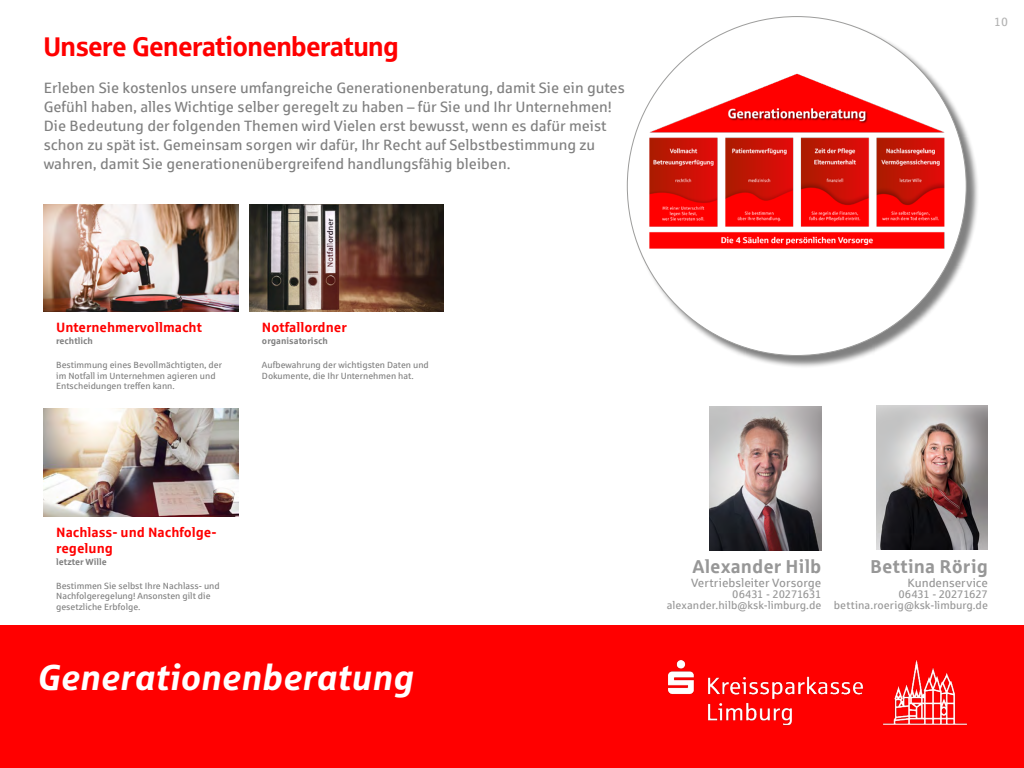
<style>
.page{position:relative;width:1024px;height:768px;background:#fff}
.page>*{position:absolute;margin:0;border:0;box-sizing:border-box;transform-origin:0 0}
.t1{font:italic 700 36px "Sparkasse Rg";letter-spacing:-.005em;color:#fff}
.t2{font:27.1px "Sparkasse Head";color:#f00}
.t3{font:700 18.7px "Sparkasse Rg";color:#979797}
.t4{font:15px/19px "Sparkasse Rg";color:#808080}
.t5{font:700 13.5px/16.2px "Sparkasse Rg";color:#f00}
.t6{font:12px "Sparkasse Rg";color:#979797}
.t7{font:12px "Sparkasse Rg";color:#b3b3b3}
.t8{font:11px/11px "Sparkasse Rg";color:#979797;text-align:right}
.t9{font:9px/10.8px "Sparkasse Rg";color:#808080}
.t10{font:700 9px "Sparkasse Rg";color:#808080}
</style>
<div class="page">
<img style="left:710px;top:407px;width:111px;height:144px">
<div style="left:0;top:626px;width:1024px;height:142px;background:#f00"></div>
<img style="left:668px;top:660px;width:300px;height:66px">
<img style="left:44px;top:204px;width:194px;height:108px">
<img style="left:250px;top:204px;width:194px;height:108px">
<img style="left:44px;top:409px;width:194px;height:108px">
<div style="left:629px;top:18px;width:351px;height:351px;background:#000;opacity:.5"></div>
<div style="left:627px;top:17px;width:339px;height:338px;background:#fff;border-radius:50%"></div>
<img style="left:645px;top:72px;width:304px;height:177px">
<img style="left:876px;top:406px;width:112px;height:144px">
<h2 class="t2" style="left:44px;top:29px;width:356px">Unsere Generationenberatung</h2>
<p class="t4" style="left:44px;top:78px;width:583px">Erleben Sie kostenlos unsere umfangreiche Generationenberatung, damit Sie ein gutes Gefühl haben, alles Wichtige selber geregelt zu haben – für Sie und Ihr Unternehmen!<br>Die Bedeutung der folgenden Themen wird Vielen erst bewusst, wenn es dafür meist schon zu spät ist. Gemeinsam sorgen wir dafür, Ihr Recht auf Selbstbestimmung zu wahren, damit Sie generationenübergreifend handlungsfähig bleiben.</p>
<p class="t7" style="left:994px;top:15px;width:15px">10</p>
<p class="t5" style="left:56px;top:319px;width:147px">Unternehmervollmacht</p>
<p class="t10" style="left:56px;top:335px;width:38px">rechtlich</p>
<p class="t9" style="left:56px;top:359px;width:167px">Bestimmung eines Bevollmächtigten, der im Notfall im Unternehmen agieren und<br>Entscheidungen treffen kann.</p>
<p class="t5" style="left:262px;top:319px;width:86px">Notfallordner</p>
<p class="t10" style="left:262px;top:335px;width:68px">organisatorisch</p>
<p class="t9" style="left:262px;top:359px;width:168px">Aufbewahrung der wichtigsten Daten und<br>Dokumente, die Ihr Unternehmen hat.</p>
<p class="t5" style="left:56px;top:523px;width:162px">Nachlass- und Nachfolge&shy;regelung</p>
<p class="t10" style="left:56px;top:556px;width:52px">letzter Wille</p>
<p class="t9" style="left:56px;top:580px;width:165px">Bestimmen Sie selbst Ihre Nachlass- und<br>Nachfolgeregelung! Ansonsten gilt die gesetzliche Erbfolge.</p>
<h1 class="t1" style="left:36px;top:655px;width:379px">Generationenberatung</h1>
<h1 class="t1" style="left:35px;top:655px;width:312px">Wir sind für Sie d !</h1>
<p class="t3" style="left:692px;top:554px;width:130px">Alexander Hilb</p>
<p class="t6" style="left:691px;top:575px;width:132px">Vertriebsleiter Vorsorge</p>
<p class="t8" style="left:667px;top:588px;width:156px">06431 - 20271631 alexander.hilb@ksk-limburg.de</p>
<p class="t3" style="left:870px;top:554px;width:119px">Bettina Rörig</p>
<p class="t6" style="left:907px;top:575px;width:82px">Kundenservice</p>
<p class="t8" style="left:834px;top:588px;width:156px">06431 - 20271627 bettina.roerig@ksk-limburg.de</p>
</div>
